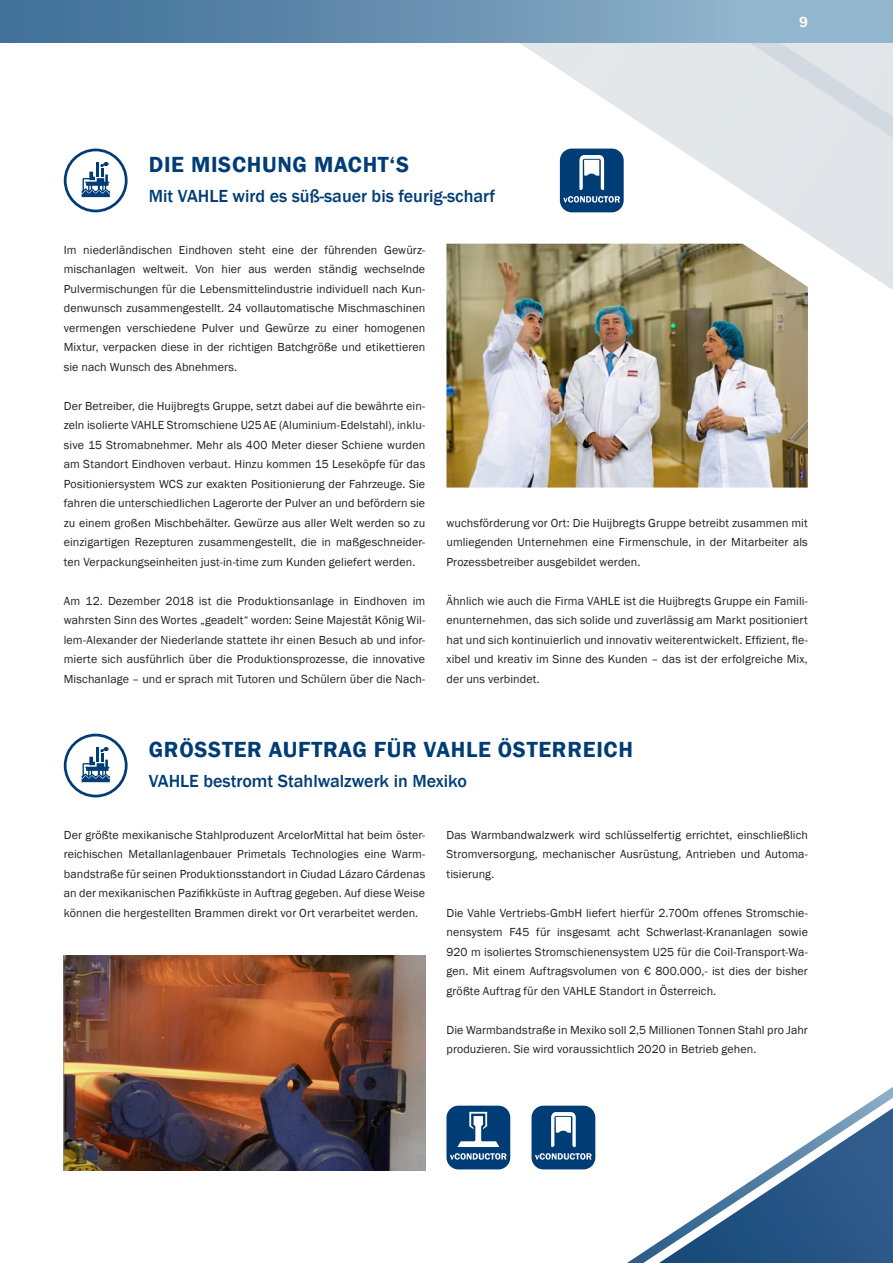
<style>
.page{position:relative;width:893px;height:1263px;background:#fff}
.page>*{position:absolute;margin:0;border:0;box-sizing:border-box;transform-origin:0 0}
.t1{font:600 22.5px "Franklin Gothic";letter-spacing:.03em;color:#003d76}
.t2{font:500 18px "Franklin Gothic";color:#003d76}
.t3{font:600 15px "Franklin Gothic";color:#fff}
.t4{font:12px/19.5px "Franklin Gothic";letter-spacing:.005em;color:#231f20;text-align:justify}
</style>
<div class="page">
<img style="left:64px;top:956px;width:361px;height:214px">
<img style="left:446px;top:304px;width:362px;height:184px">
<svg style="left:446px;top:43px;width:447px;height:261px"></svg>
<svg style="left:651px;top:43px;width:242px;height:109px;background:#e1e5e8"></svg>
<svg style="left:64px;top:149px;width:64px;height:63px"></svg>
<svg style="left:64px;top:734px;width:64px;height:63px"></svg>
<div style="left:560px;top:149px;width:64px;height:63px;background:#003d76;border-radius:12px"></div>
<svg style="left:579px;top:155px;width:25px;height:35px"></svg>
<svg style="left:563px;top:196px;width:57px;height:7px"></svg>
<div style="left:531px;top:1106px;width:64px;height:63px;background:#003d76;border-radius:12px"></div>
<svg style="left:551px;top:1112px;width:25px;height:35px"></svg>
<svg style="left:535px;top:1153px;width:57px;height:6px"></svg>
<div style="left:446px;top:1106px;width:64px;height:63px;background:#003d76;border-radius:12px"></div>
<svg style="left:450px;top:1153px;width:56px;height:6px"></svg>
<svg style="left:457px;top:1112px;width:42px;height:35px"></svg>
<svg style="left:627px;top:1087px;width:266px;height:176px"></svg>
<div style="left:0;top:0;width:893px;height:43px;background:linear-gradient(to right,#3e6d96,#9cbed3)"></div>
<h1 class="t1" style="left:149px;top:150px;width:262px">DIE MISCHUNG MACHT‘S</h1>
<h2 class="t2" style="left:149px;top:185px;width:348px">Mit VAHLE wird es süß-sauer bis feurig-scharf</h2>
<p class="t3" style="left:799px;top:13px;width:10px">9</p>
<p class="t4" style="left:64px;top:240px;width:363px">Im niederländischen Eindhoven steht eine der führenden Gewürz&shy;mischanlagen weltweit. Von hier aus werden ständig wechselnde Pulvermischungen für die Lebensmittelindustrie individuell nach Kun&shy;denwunsch zusammengestellt. 24 vollautomatische Mischmaschinen vermengen verschiedene Pulver und Gewürze zu einer homogenen Mixtur, verpacken diese in der richtigen Batchgröße und etikettieren sie nach Wunsch des Abnehmers.</p>
<p class="t4" style="left:64px;top:396px;width:363px">Der Betreiber, die Huijbregts Gruppe, setzt dabei auf die bewährte ein&shy;zeln isolierte VAHLE Stromschiene U25AE (Aluminium-Edelstahl), inklu&shy;sive 15 Stromabnehmer. Mehr als 400 Meter dieser Schiene wurden am Standort Eindhoven verbaut. Hinzu kommen 15 Leseköpfe für das Positioniersystem WCS zur exakten Positionierung der Fahrzeuge. Sie fahren die unterschiedlichen Lagerorte der Pulver an und befördern sie zu einem großen Mischbehälter. Gewürze aus aller Welt werden so zu einzigartigen Rezepturen zusammengestellt, die in maßgeschneider&shy;ten Verpackungseinheiten just-in-time zum Kunden geliefert werden.</p>
<p class="t4" style="left:64px;top:591px;width:363px">Am 12. Dezember 2018 ist die Produktionsanlage in Eindhoven im wahrsten Sinn des Wortes „geadelt“ worden: Seine Majestät König Wil&shy;lem-Alexander der Niederlande stattete ihr einen Besuch ab und infor&shy;mierte sich ausführlich über die Produktionsprozesse, die innovative Mischanlage – und er sprach mit Tutoren und Schülern über die Nach-</p>
<p class="t4" style="left:446px;top:513px;width:363px">wuchsförderung vor Ort: Die Huijbregts Gruppe betreibt zusammen mit umliegenden Unternehmen eine Firmenschule, in der Mitarbeiter als Prozessbetreiber ausgebildet werden.</p>
<p class="t4" style="left:446px;top:591px;width:363px">Ähnlich wie auch die Firma VAHLE ist die Huijbregts Gruppe ein Famili&shy;enunternehmen, das sich solide und zuverlässig am Markt positioniert hat und sich kontinuierlich und innovativ weiterentwickelt. Effizient, fle&shy;xibel und kreativ im Sinne des Kunden – das ist der erfolgreiche Mix, der uns verbindet.</p>
<h1 class="t1" style="left:149px;top:735px;width:486px">GRÖSSTER AUFTRAG FÜR VAHLE ÖSTERREICH</h1>
<h2 class="t2" style="left:149px;top:770px;width:320px">VAHLE bestromt Stahlwalzwerk in Mexiko</h2>
<p class="t4" style="left:64px;top:825px;width:363px">Der größte mexikanische Stahlproduzent ArcelorMittal hat beim öster&shy;reichischen Metallanlagenbauer Primetals Technologies eine Warm&shy;bandstraße für seinen Produktionsstandort in Ciudad Lázaro Cárdenas an der mexikanischen Pazifikküste in Auftrag gegeben. Auf diese Weise können die hergestellten Brammen direkt vor Ort verarbeitet werden.</p>
<p class="t4" style="left:446px;top:825px;width:363px">Das Warmbandwalzwerk wird schlüsselfertig errichtet, einschließlich Stromversorgung, mechanischer Ausrüstung, Antrieben und Automa&shy;tisierung.</p>
<p class="t4" style="left:446px;top:903px;width:363px">Die Vahle Vertriebs-GmbH liefert hierfür 2.700m offenes Stromschie&shy;nensystem F45 für insgesamt acht Schwerlast-Krananlagen sowie 920 m isoliertes Stromschienensystem U25 für die Coil-Transport-Wa&shy;gen. Mit einem Auftragsvolumen von € 800.000,- ist dies der bisher größte Auftrag für den VAHLE Standort in Österreich.</p>
<p class="t4" style="left:446px;top:1020px;width:363px">Die Warmbandstraße in Mexiko soll 2,5 Millionen Tonnen Stahl pro Jahr produzieren. Sie wird voraussichtlich 2020 in Betrieb gehen.</p>
</div>
